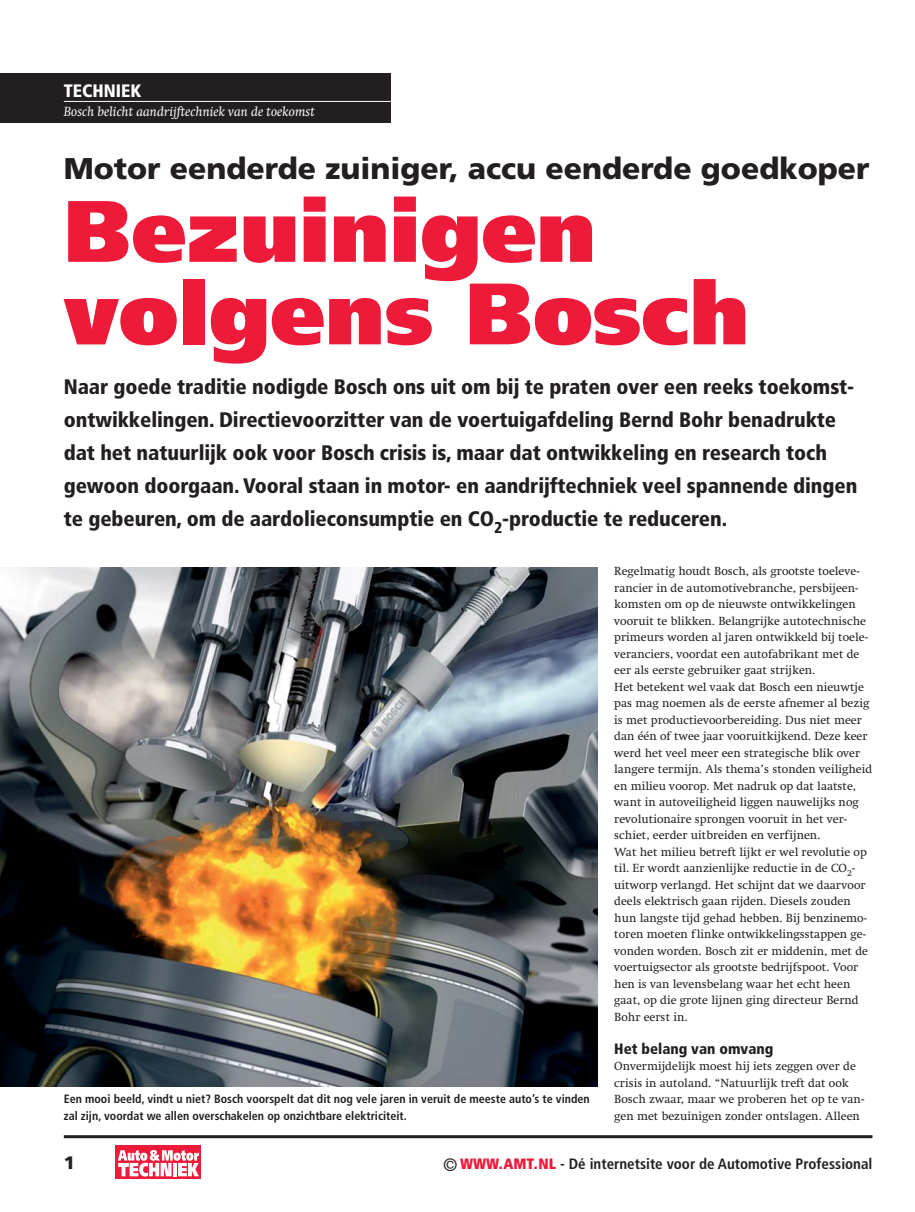
<style>
.page{position:relative;width:915px;height:1212px;background:#fff}
.page>*{position:absolute;margin:0;border:0;box-sizing:border-box;transform-origin:0 0}
.t1{font:900 87px/82.5px "Frutiger LT Std";color:#ed1a3a}
.t2{font:900 30px "Frutiger LT Std";color:#231f20}
.t3{font:900 condensed 21px/33px "Frutiger LT Std";letter-spacing:-.005em;color:#231f20}
.t4{font:900 condensed 18px "Frutiger LT Std";color:#fff}
.t5{font:900 18px "Frutiger LT Std";color:#231f20}
.t6{font:700 condensed 15px "Frutiger";color:#231f20}
.t7{font:900 condensed 15px "Frutiger LT Std";color:#231f20}
.t8{font:italic 13.5px "Swift LT Std";color:#fff}
.t9{font:12px/16.5px "Swift LT Std";color:#231f20}
.t10{font:700 condensed 12px/16.5px "Frutiger LT Std";color:#231f20}
.s1{font-weight:400;font-size:18px}
.s2{font-weight:900;color:#ed1a3a}
</style>
<div class="page">
<img style="left:0;top:568px;width:597px;height:519px">
<div style="left:0;top:73px;width:390px;height:49px;background:#231f20"></div>
<hr style="left:64px;top:101px;width:326px;height:1px;background:#fff">
<hr style="left:64px;top:1135px;width:808px;height:3px;background:#231f20">
<div style="left:116px;top:1146px;width:85px;height:33px;background:#ed1a3a"></div>
<svg style="left:118px;top:1150px;width:81px;height:26px"></svg>
<h3 class="t4" style="left:64px;top:83px;width:79px">TECHNIEK</h3>
<p class="t8" style="left:64px;top:103px;width:252px">Bosch belicht aandrijftechniek van de toekomst</p>
<h2 class="t2" style="left:64px;top:157px;width:807px">Motor eenderde zuiniger, accu eenderde goedkoper</h2>
<h1 class="t1" style="left:64px;top:191px;width:686px">Bezuinigen volgens Bosch</h1>
<p class="t3" style="left:64px;top:372px;width:794px">Naar goede traditie nodigde Bosch ons uit om bij te praten over een reeks toekomst&shy;ontwikkelingen. Directievoorzitter van de voertuigafdeling Bernd Bohr benadrukte dat het natuurlijk ook voor Bosch crisis is, maar dat ontwikkeling en research toch gewoon doorgaan. Vooral staan in motor- en aandrijftechniek veel spannende dingen te gebeuren, om de aardolieconsumptie en CO<sub>2</sub>-productie te reduceren.</p>
<p class="t10" style="left:64px;top:1092px;width:527px">Een mooi beeld, vindt u niet? Bosch voorspelt dat dit nog vele jaren in veruit de meeste auto’s te vinden zal zijn, voordat we allen overschakelen op onzichtbare elektriciteit.</p>
<p class="t9" style="left:614px;top:564px;width:259px">Regelmatig houdt Bosch, als grootste toeleve&shy;rancier in de automotivebranche, persbijeen&shy;komsten om op de nieuwste ontwikkelingen vooruit te blikken. Belangrijke autotechnische primeurs worden al jaren ontwikkeld bij toele&shy;veranciers, voordat een autofabrikant met de eer als eerste gebruiker gaat strijken.<br>Het betekent wel vaak dat Bosch een nieuwtje pas mag noemen als de eerste afnemer al bezig is met productievoorbereiding. Dus niet meer dan één of twee jaar vooruitkijkend. Deze keer werd het veel meer een strategische blik over langere termijn. Als thema’s stonden veiligheid en milieu voorop. Met nadruk op dat laatste, want in autoveiligheid liggen nauwelijks nog revolutionaire sprongen vooruit in het ver&shy;schiet, eerder uitbreiden en verfijnen.<br>Wat het milieu betreft lijkt er wel revolutie op til. Er wordt aanzienlijke reductie in de CO<sub>2</sub>- uitworp verlangd. Het schijnt dat we daarvoor deels elektrisch gaan rijden. Diesels zouden hun langste tijd gehad hebben. Bij benzinemo&shy;toren moeten flinke ontwikkelingsstappen ge&shy;vonden worden. Bosch zit er middenin, met de voertuigsector als grootste bedrijfspoot. Voor hen is van levensbelang waar het echt heen gaat, op die grote lijnen ging directeur Bernd Bohr eerst in.</p>
<p class="t7" style="left:614px;top:1043px;width:160px">Het belang van omvang</p>
<p class="t9" style="left:614px;top:1059px;width:251px">Onvermijdelijk moest hij iets zeggen over de crisis in autoland. “Natuurlijk treft dat ook Bosch zwaar, maar we proberen het op te van&shy;gen met bezuinigen zonder ontslagen. Alleen</p>
<h3 class="t5" style="left:64px;top:1156px;width:13px">1</h3>
<p class="t6" style="left:443px;top:1158px;width:431px"><span class="s1">©</span> <span class="s2">WWW.AMT.NL</span> - Dé internetsite voor de Automotive Professional</p>
</div>
